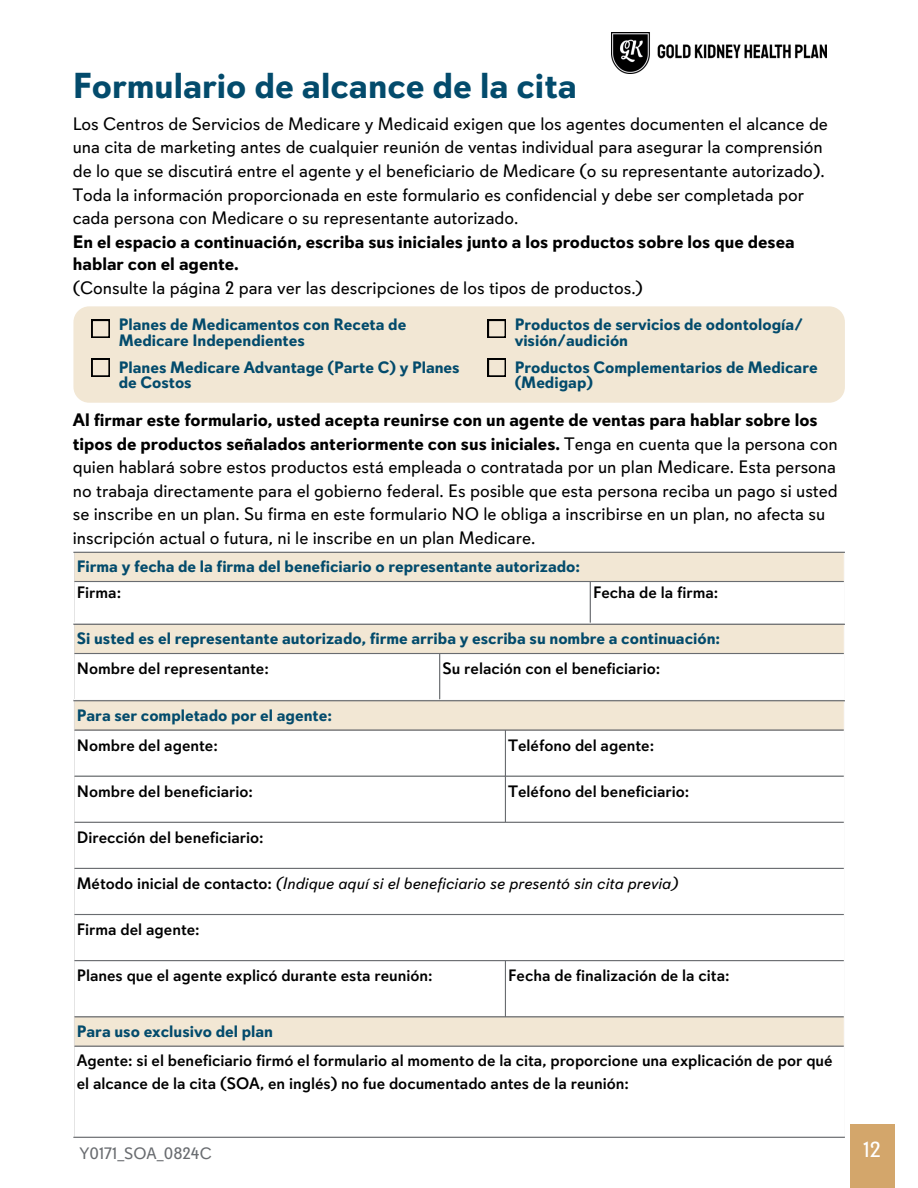
<style>
.page{position:relative;width:918px;height:1188px;background:#fff}
.page>*{position:absolute;margin:0;border:0;box-sizing:border-box;transform-origin:0 0}
.t1{font:700 36px "Davis Sans";color:#034b6c}
.t2{font:21.75px "Davis Sans";color:#fff}
.t3{font:18px/23.7px "Davis Sans";color:#000}
.t4{font:700 18px/22.5px "Davis Sans";color:#000}
.t5{font:500 16.5px/23px "Davis Sans";color:#000}
.t6{font:700 16.5px/15.8px "Davis Sans";color:#034b6c}
.t7{font:italic 16.5px "Davis Sans";color:#000}
.t8{font:16.5px "Davis Sans";color:#696c70}
.s1{font-weight:700}
.s2{font-weight:500;font-style:normal}
</style>
<div class="page">
<div style="left:74px;top:552px;width:771px;height:30px;background:#f2e7d4"></div>
<hr style="left:73px;top:553px;width:2px;height:70px;background:#fff">
<hr style="left:844px;top:553px;width:1px;height:70px;background:#fff">
<hr style="left:590px;top:582px;width:1px;height:41px;background:#696c70">
<hr style="left:73px;top:552px;width:772px;height:1px;background:#696c70">
<hr style="left:75px;top:581px;width:769px;height:1px;background:#696c70">
<div style="left:74px;top:624px;width:771px;height:30px;background:#f2e7d4"></div>
<hr style="left:73px;top:625px;width:2px;height:74px;background:#fff">
<hr style="left:844px;top:625px;width:1px;height:74px;background:#fff">
<hr style="left:439px;top:654px;width:1px;height:45px;background:#696c70">
<hr style="left:73px;top:624px;width:772px;height:1px;background:#696c70">
<hr style="left:75px;top:653px;width:769px;height:1px;background:#696c70">
<svg style="left:75px;top:701px;width:769px;height:345px"></svg>
<hr style="left:505px;top:731px;width:1px;height:91px;background:#696c70">
<hr style="left:505px;top:961px;width:1px;height:55px;background:#696c70">
<hr style="left:73px;top:700px;width:772px;height:1px;background:#696c70">
<hr style="left:75px;top:729px;width:769px;height:2px;background:#696c70">
<hr style="left:75px;top:776px;width:769px;height:1px;background:#696c70">
<hr style="left:75px;top:822px;width:769px;height:1px;background:#696c70">
<hr style="left:75px;top:868px;width:769px;height:1px;background:#696c70">
<hr style="left:75px;top:914px;width:769px;height:1px;background:#696c70">
<hr style="left:75px;top:960px;width:769px;height:1px;background:#696c70">
<hr style="left:75px;top:1016px;width:769px;height:1px;background:#696c70">
<hr style="left:75px;top:1046px;width:769px;height:1px;background:#696c70">
<hr style="left:73px;top:1137px;width:772px;height:1px;background:#696c70">
<div style="left:73px;top:306px;width:772px;height:97px;background:#f2e7d4;border-radius:16px"></div>
<svg style="left:92px;top:320px;width:18px;height:18px"></svg>
<svg style="left:92px;top:359px;width:18px;height:17px"></svg>
<svg style="left:488px;top:320px;width:18px;height:18px"></svg>
<svg style="left:488px;top:359px;width:18px;height:17px"></svg>
<img style="left:611px;top:32px;width:215px;height:42px">
<div style="left:850px;top:1124px;width:44px;height:64px;background:#d3a66b"></div>
<h1 class="t1" style="left:73px;top:64px;width:506px">Formulario de alcance de la cita</h1>
<p class="t3" style="left:73px;top:112px;width:757px">Los Centros de Servicios de Medicare y Medicaid exigen que los agentes documenten el alcance de una cita de marketing antes de cualquier reunión de ventas individual para asegurar la comprensión de lo que se discutirá entre el agente y el beneficiario de Medicare (o su representante autorizado).<br>Toda la información proporcionada en este formulario es confidencial y debe ser completada por cada persona con Medicare o su representante autorizado.</p>
<p class="t4" style="left:73px;top:231px;width:723px">En el espacio a continuación, escriba sus iniciales junto a los productos sobre los que desea hablar con el agente.</p>
<p class="t3" style="left:73px;top:276px;width:572px">(Consulte la página 2 para ver las descripciones de los tipos de productos.)</p>
<p class="t6" style="left:515px;top:317px;width:290px">Productos de servicios de odontología/ visión/audición</p>
<p class="t6" style="left:515px;top:359px;width:305px">Productos Complementarios de Medicare (Medigap)</p>
<p class="t3" style="left:73px;top:408px;width:767px"><span class="s1">Al firmar este formulario, usted acepta reunirse con un agente de ventas para hablar sobre los tipos de productos señalados anteriormente con sus iniciales.</span> Tenga en cuenta que la persona con quien hablará sobre estos productos está empleada o contratada por un plan Medicare. Esta persona no trabaja directamente para el gobierno federal. Es posible que esta persona reciba un pago si usted se inscribe en un plan. Su firma en este formulario NO le obliga a inscribirse en un plan, no afecta su inscripción actual o futura, ni le inscribe en un plan Medicare.</p>
<p class="t6" style="left:119px;top:317px;width:289px">Planes de Medicamentos con Receta de<br>Medicare Independientes</p>
<p class="t6" style="left:119px;top:359px;width:342px">Planes Medicare Advantage (Parte C) y Planes de Costos</p>
<p class="t6" style="left:77px;top:558px;width:505px">Firma y fecha de la firma del beneficiario o representante autorizado:</p>
<p class="t5" style="left:77px;top:582px;width:46px">Firma:</p>
<p class="t5" style="left:593px;top:582px;width:127px">Fecha de la firma:</p>
<p class="t6" style="left:77px;top:631px;width:645px">Si usted es el representante autorizado, firme arriba y escriba su nombre a continuación:</p>
<p class="t5" style="left:77px;top:657px;width:194px">Nombre del representante:</p>
<p class="t5" style="left:443px;top:657px;width:219px">Su relación con el beneficiario:</p>
<p class="t6" style="left:77px;top:707px;width:257px">Para ser completado por el agente:</p>
<p class="t5" style="left:77px;top:734px;width:143px">Nombre del agente:</p>
<p class="t5" style="left:508px;top:734px;width:147px">Teléfono del agente:</p>
<p class="t5" style="left:77px;top:780px;width:178px">Nombre del beneficiario:</p>
<p class="t5" style="left:508px;top:780px;width:183px">Teléfono del beneficiario:</p>
<p class="t5" style="left:77px;top:826px;width:188px">Dirección del beneficiario:</p>
<p class="t7" style="left:77px;top:874px;width:603px"><span class="s2">Método inicial de contacto:</span> (Indique aquí si el beneficiario se presentó sin cita previa)</p>
<p class="t5" style="left:77px;top:918px;width:124px">Firma del agente:</p>
<p class="t5" style="left:77px;top:964px;width:357px">Planes que el agente explicó durante esta reunión:</p>
<p class="t5" style="left:508px;top:964px;width:223px">Fecha de finalización de la cita:</p>
<p class="t6" style="left:77px;top:1023px;width:198px">Para uso exclusivo del plan</p>
<p class="t5" style="left:77px;top:1049px;width:757px">Agente: si el beneficiario firmó el formulario al momento de la cita, proporcione una explicación de por qué el alcance de la cita (SOA, en inglés) no fue documentado antes de la reunión:</p>
<p class="t8" style="left:80px;top:1144px;width:133px">Y0171_SOA_0824C</p>
<p class="t2" style="left:863px;top:1137px;width:19px">12</p>
</div>
